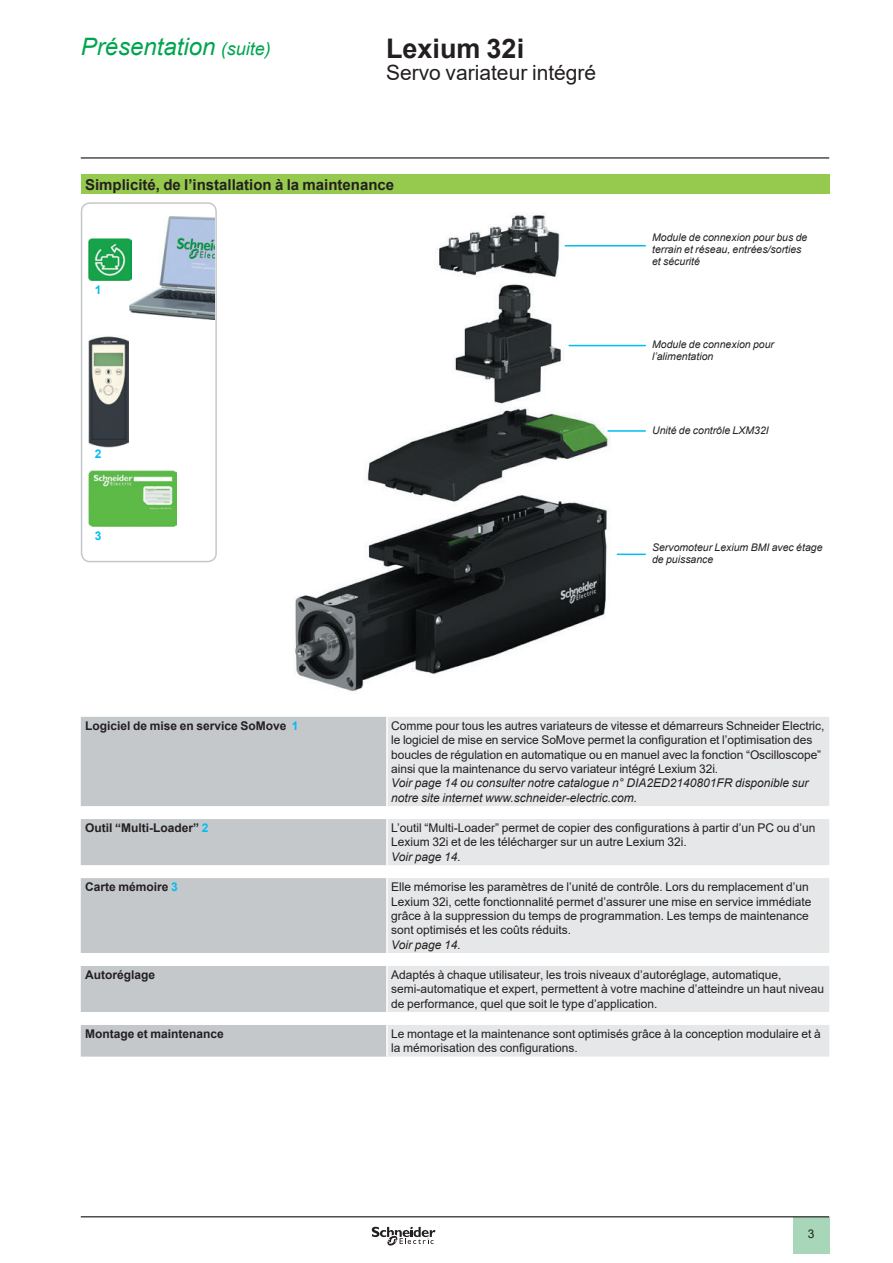
<style>
.page{position:relative;width:893px;height:1263px;background:#fff}
.page>*{position:absolute;margin:0;border:0;box-sizing:border-box;transform-origin:0 0}
._0_TitleLev1{font:700 27px "Arial";color:#231f20}
._0_Topic{font:italic 24px "Arial";color:#00a54f}
._0_TitleLev2{font:21px "Arial";color:#231f20}
._1_Section_3__10{font:700 15px "Arial";color:#231f20}
._1_Text__8{font:12px/14.4px "Arial";color:#231f20}
._1_Section_4__8{font:700 12px "Arial";color:#231f20}
._1_Text__8-2{font:italic 12px "Arial";color:#231f20}
._1_Text__8-3{font:700 12px "Arial";color:#01bdf2}
._1_Legend___Nota__7{font:italic 10.5px/12px "Arial";color:#231f20}
.s1{font-size:18px}
.s2{color:#01bdf2}
.s3{font-style:italic}
</style>
<div class="page">
<hr style="left:81px;top:157px;width:748px;height:2px;background:#231f20">
<div style="left:793px;top:1217px;width:36px;height:37px;background:#a7d7b8"></div>
<hr style="left:81px;top:1216px;width:748px;height:1px;background:#231f20">
<svg style="left:372px;top:1226px;width:63px;height:20px"></svg>
<div style="left:81px;top:174px;width:748px;height:20px;background:#96ca4e"></div>
<svg style="left:81px;top:717px;width:305px;height:340px;fill:#c5c8cb"></svg>
<svg style="left:388px;top:717px;width:441px;height:340px;fill:#e6e7e8"></svg>
<img style="left:295px;top:214px;width:316px;height:478px">
<hr style="left:565px;top:245px;width:80px;height:1px;background:#01bdf2">
<hr style="left:569px;top:345px;width:76px;height:1px;background:#01bdf2">
<hr style="left:608px;top:430px;width:37px;height:2px;background:#01bdf2">
<svg style="left:617px;top:554px;width:28px;height:1px"></svg>
<img style="left:130px;top:217px;width:84px;height:102px">
<img style="left:89px;top:238px;width:42px;height:43px">
<img style="left:89px;top:336px;width:40px;height:111px">
<img style="left:89px;top:470px;width:87px;height:57px">
<div style="left:81px;top:202px;width:136px;height:360px;border:2px solid #c5c8cb;border-radius:9px"></div>
<p class="_0_Topic" style="left:81px;top:31px;width:192px">Présentation <span class="s1">(suite)</span></p>
<p class="_0_TitleLev1" style="left:386px;top:29px;width:140px">Lexium 32i</p>
<p class="_0_TitleLev2" style="left:386px;top:58px;width:212px">Servo variateur intégré</p>
<p class="_1_Section_3__10" style="left:85px;top:174px;width:311px">Simplicité, de l’installation à la maintenance</p>
<p class="_1_Text__8-3" style="left:95px;top:281px;width:8px">1</p>
<p class="_1_Text__8-3" style="left:95px;top:445px;width:8px">2</p>
<p class="_1_Text__8-3" style="left:95px;top:527px;width:8px">3</p>
<p class="_1_Legend___Nota__7" style="left:652px;top:232px;width:157px">Module de connexion pour bus de terrain et réseau, entrées/sorties et sécurité</p>
<p class="_1_Legend___Nota__7" style="left:652px;top:339px;width:123px">Module de connexion pour l’alimentation</p>
<p class="_1_Legend___Nota__7" style="left:652px;top:425px;width:118px">Unité de contrôle LXM32I</p>
<p class="_1_Legend___Nota__7" style="left:652px;top:541px;width:172px">Servomoteur Lexium BMI avec étage de puissance</p>
<p class="_1_Section_4__8" style="left:85px;top:717px;width:215px">Logiciel de mise en service SoMove <span class="s2">1</span></p>
<p class="_1_Text__8" style="left:391px;top:718px;width:435px">Comme pour tous les autres variateurs de vitesse et démarreurs Schneider Electric, le logiciel de mise en service SoMove permet la configuration et l’optimisation des boucles de régulation en automatique ou en manuel avec la fonction “Oscilloscope” ainsi que la maintenance du servo variateur intégré Lexium 32i.<br><span class="s3">Voir page 14 ou consulter notre catalogue n° DIA2ED2140801FR disponible sur notre site internet www.schneider-electric.com.</span></p>
<p class="_1_Section_4__8" style="left:85px;top:819px;width:125px">Outil “Multi-Loader” <span class="s2">2</span></p>
<p class="_1_Text__8" style="left:391px;top:820px;width:426px">L’outil “Multi-Loader” permet de copier des configurations à partir d’un PC ou d’un<br>Lexium 32i et de les télécharger sur un autre Lexium 32i.</p>
<p class="_1_Text__8-2" style="left:391px;top:849px;width:71px">Voir page 14.</p>
<p class="_1_Section_4__8" style="left:85px;top:878px;width:94px">Carte mémoire <span class="s2">3</span></p>
<p class="_1_Text__8" style="left:391px;top:880px;width:422px">Elle mémorise les paramètres de l’unité de contrôle. Lors du remplacement d’un Lexium 32i, cette fonctionnalité permet d’assurer une mise en service immédiate grâce à la suppression du temps de programmation. Les temps de maintenance sont optimisés et les coûts réduits.</p>
<p class="_1_Text__8-2" style="left:391px;top:937px;width:71px">Voir page 14.</p>
<p class="_1_Section_4__8" style="left:85px;top:966px;width:72px">Autoréglage</p>
<p class="_1_Text__8" style="left:391px;top:967px;width:434px">Adaptés à chaque utilisateur, les trois niveaux d’autoréglage, automatique, semi-automatique et expert, permettent à votre machine d’atteindre un haut niveau de performance, quel que soit le type d’application.</p>
<p class="_1_Section_4__8" style="left:85px;top:1025px;width:140px">Montage et maintenance</p>
<p class="_1_Text__8" style="left:391px;top:1026px;width:431px">Le montage et la maintenance sont optimisés grâce à la conception modulaire et à la mémorisation des configurations.</p>
<p class="_1_Text__8" style="left:808px;top:1226px;width:8px">3</p>
</div>
